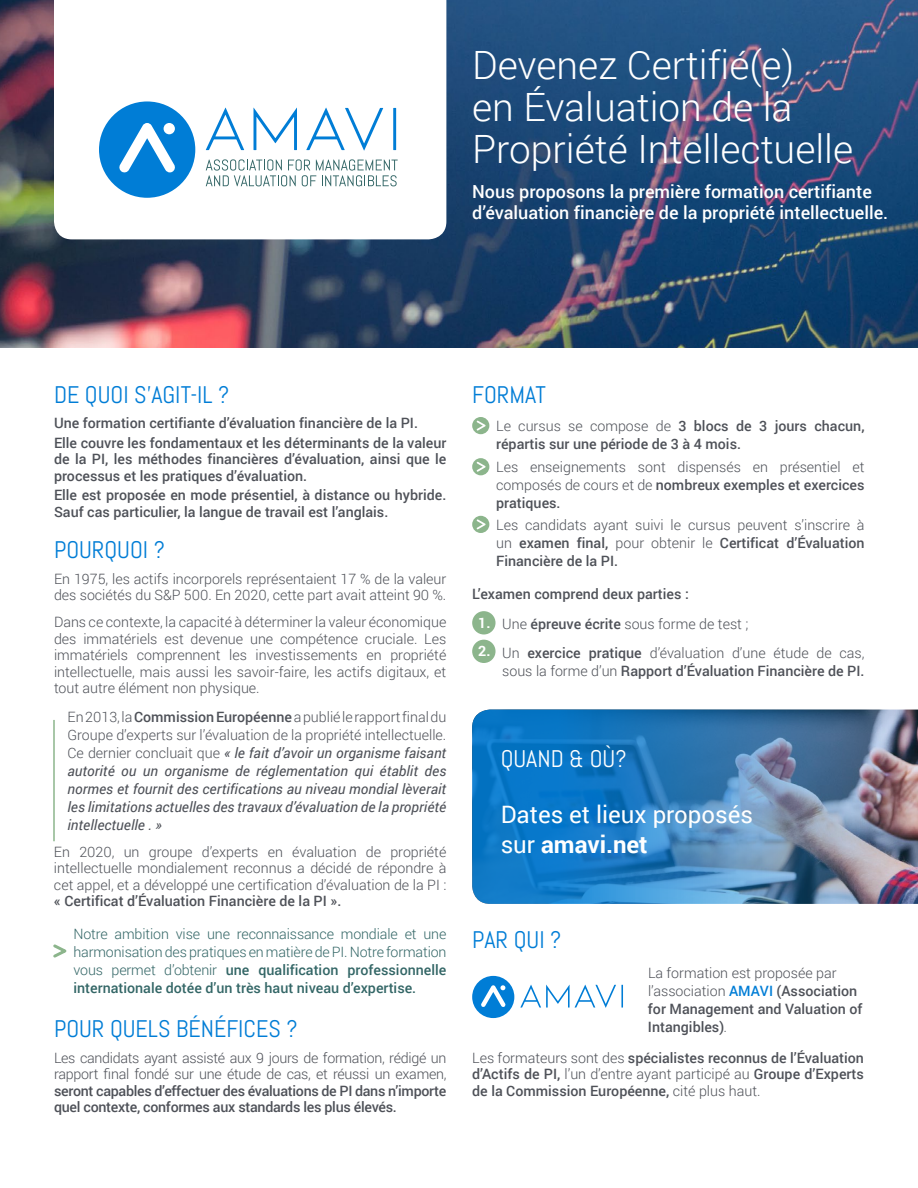
<style>
.page{position:relative;width:918px;height:1188px;background:#fff}
.page>*{position:absolute;margin:0;border:0;box-sizing:border-box;transform-origin:0 0}
.t1{font:300 39px/42px "Roboto";color:#fff}
.t2{font:24px "Abel";color:#007dd6}
.t3{font:24px/30px "Roboto";color:#fff}
.t4{font:24px "Abel";color:#fff}
.t5{font:500 18px/21px "Roboto";color:#fff}
.t6{font:500 14.25px/18px "Roboto";color:#4e5158}
.t7{font:300 14.25px/16.5px "Roboto";color:#4e5158;text-align:justify}
.t8{font:italic 14.25px/18px "Roboto";color:#4e5158;text-align:justify}
.t9{font:300 14.25px/18px "Roboto";letter-spacing:-.01em;color:#366;text-align:justify}
.t10{font:300 14.25px/16.5px "Roboto";letter-spacing:-.02em;color:#4e5158}
.t11{font:500 14.25px/16.5px "Roboto";letter-spacing:-.02em;color:#4e5158}
.t12{font:700 14.25px "Roboto";color:#fff}
.s1{font-weight:300;font-style:normal}
.s2{font-weight:500;font-style:normal}
.s3{font-weight:500}
.s4{font-weight:300}
.s5{font-weight:700}
.s6{color:#007dd6}
.s7{font-weight:300;font-style:italic}
</style>
<div class="page">
<img style="left:472px;top:710px;width:446px;height:194px">
<img style="left:0;top:0;width:918px;height:347px">
<svg style="left:53px;top:944px;width:14px;height:14px"></svg>
<svg style="left:472px;top:417px;width:17px;height:17px"></svg>
<svg style="left:472px;top:458px;width:17px;height:17px"></svg>
<svg style="left:472px;top:516px;width:17px;height:17px"></svg>
<div style="left:472px;top:640px;width:24px;height:23px;background:#8cb58c;border-radius:50%"></div>
<div style="left:472px;top:611px;width:24px;height:23px;background:#8cb58c;border-radius:50%"></div>
<hr style="left:53px;top:720px;width:2px;height:121px;background:#8cb58c">
<svg style="left:520px;top:985px;width:96px;height:23px"></svg>
<hr style="left:621px;top:985px;width:2px;height:23px;background:#007dd6">
<div style="left:472px;top:976px;width:42px;height:42px;background:#007dd6;border-radius:50%"></div>
<svg style="left:481px;top:985px;width:25px;height:22px"></svg>
<svg style="left:54px;top:0;width:392px;height:239px"></svg>
<svg style="left:206px;top:108px;width:38px;height:42px"></svg>
<svg style="left:254px;top:108px;width:43px;height:42px"></svg>
<svg style="left:306px;top:108px;width:77px;height:43px"></svg>
<hr style="left:393px;top:108px;width:3px;height:42px;background:#007dd6">
<svg style="left:206px;top:159px;width:192px;height:27px"></svg>
<svg style="left:99px;top:101px;width:96px;height:97px"></svg>
<h1 class="t1" style="left:472px;top:43px;width:383px">Devenez Certifié(e)<br>en Évaluation de la<br>Propriété Intellectuelle</h1>
<p class="t5" style="left:472px;top:180px;width:418px">Nous proposons la première formation certifiante d’évaluation financière de la propriété intellectuelle.</p>
<h2 class="t2" style="left:54px;top:379px;width:177px">DE QUOI S’AGIT-IL ?</h2>
<p class="t6" style="left:54px;top:413px;width:394px;line-height:19.5px">Une formation certifiante d’évaluation financière de la PI.<br>Elle couvre les fondamentaux et les déterminants de la valeur</p>
<p class="t6" style="left:54px;top:450px;width:394px;line-height:16.5px">de la PI, les méthodes financières d’évaluation, ainsi que le processus et les pratiques d’évaluation.</p>
<p class="t6" style="left:54px;top:486px;width:394px;line-height:16.5px">Elle est proposée en mode présentiel, à distance ou hybride.<br>Sauf cas particulier, la langue de travail est l’anglais.</p>
<h2 class="t2" style="left:54px;top:535px;width:112px">POURQUOI ?</h2>
<p class="t7" style="left:54px;top:570px;width:394px">En 1975, les actifs incorporels représentaient 17 % de la valeur des sociétés du S&amp;P 500. En 2020, cette part avait atteint 90 %.</p>
<p class="t7" style="left:54px;top:614px;width:394px">Dans ce contexte, la capacité à déterminer la valeur économique des immatériels est devenue une compétence cruciale. Les immatériels comprennent les investissements en propriété intellectuelle, mais aussi les savoir-faire, les actifs digitaux, et tout autre élément non physique.</p>
<p class="t8" style="left:67px;top:707px;width:380px"><span class="s1">En 2013, la</span> <span class="s2">Commission Européenne</span> <span class="s1">a publié le rapport final du Groupe d’experts sur l’évaluation de la propriété intellectuelle.<br>Ce dernier concluait que</span> « le fait d’avoir un organisme faisant autorité ou un organisme de réglementation qui établit des normes et fournit des certifications au niveau mondial lèverait les limitations actuelles des travaux d’évaluation de la propriété intellectuelle . »</p>
<p class="t7" style="left:54px;top:843px;width:394px">En 2020, un groupe d’experts en évaluation de propriété intellectuelle mondialement reconnus a décidé de répondre à cet appel, et a développé une certification d’évaluation de la PI :</p>
<p class="t6" style="left:54px;top:892px;width:289px">« Certificat d’Évaluation Financière de la PI ».</p>
<p class="t9" style="left:73px;top:925px;width:375px">Notre ambition vise une reconnaissance mondiale et une harmonisation des pratiques en matière de PI. Notre formation vous permet d’obtenir <span class="s3">une qualification professionnelle internationale dotée d’un très haut niveau d’expertise.</span></p>
<h2 class="t2" style="left:54px;top:1014px;width:245px">POUR QUELS BÉNÉFICES ?</h2>
<p class="t10" style="left:54px;top:1049px;width:394px">Les candidats ayant assisté aux 9 jours de formation, rédigé un rapport final fondé sur une étude de cas, et réussi un examen,</p>
<p class="t11" style="left:54px;top:1082px;width:394px">seront capables d’effectuer des évaluations de PI dans n’importe quel contexte, conformes aux standards les plus élevés.</p>
<h2 class="t2" style="left:472px;top:379px;width:75px">FORMAT</h2>
<p class="t6" style="left:496px;top:417px;width:370px"><span class="s4">Le cursus se compose de</span> 3 blocs de 3 jours chacun, répartis sur une période de 3 à 4 mois.</p>
<p class="t7" style="left:496px;top:457px;width:370px;line-height:18px">Les enseignements sont dispensés en présentiel et composés de cours et de <span class="s3">nombreux exemples et exercices pratiques.</span></p>
<p class="t7" style="left:496px;top:516px;width:370px;line-height:18px">Les candidats ayant suivi le cursus peuvent s’inscrire à un <span class="s3">examen final,</span> pour obtenir le <span class="s3">Certificat d’Évaluation Financière de la PI.</span></p>
<p class="t6" style="left:502px;top:579px;width:248px;line-height:30px;text-indent:-30px">L’examen comprend deux parties :<br><span class="s4">Une</span> épreuve écrite <span class="s4">sous forme de test ;</span></p>
<p class="t6" style="left:502px;top:643px;width:364px"><span class="s4">Un</span> exercice pratique <span class="s4">d’évaluation d’une étude de cas, sous la forme d’un</span> Rapport d’Évaluation Financière de PI.</p>
<p class="t12" style="left:478px;top:612px;width:14px">1.</p>
<p class="t12" style="left:478px;top:641px;width:14px">2.</p>
<h2 class="t4" style="left:501px;top:744px;width:127px">QUAND &amp; OÙ?</h2>
<h2 class="t3" style="left:501px;top:798px;width:254px">Dates et lieux proposés sur <span class="s5">amavi.net</span></h2>
<h2 class="t2" style="left:472px;top:924px;width:91px">PAR QUI ?</h2>
<p class="t6" style="left:648px;top:963px;width:216px"><span class="s4">La formation est proposée par l’association</span> <span class="s6">AMAVI</span> (Association for Management and Valuation of<br>Intangibles)<span class="s7">.</span></p>
<p class="t6" style="left:472px;top:1049px;width:393px;line-height:16.5px;text-align:justify"><span class="s4">Les formateurs sont des</span> spécialistes reconnus de l’Évaluation d’Actifs de PI, <span class="s4">l’un d’entre ayant participé au</span> Groupe d’Experts de la Commission Européenne, <span class="s4">cité plus haut.</span></p>
</div>
